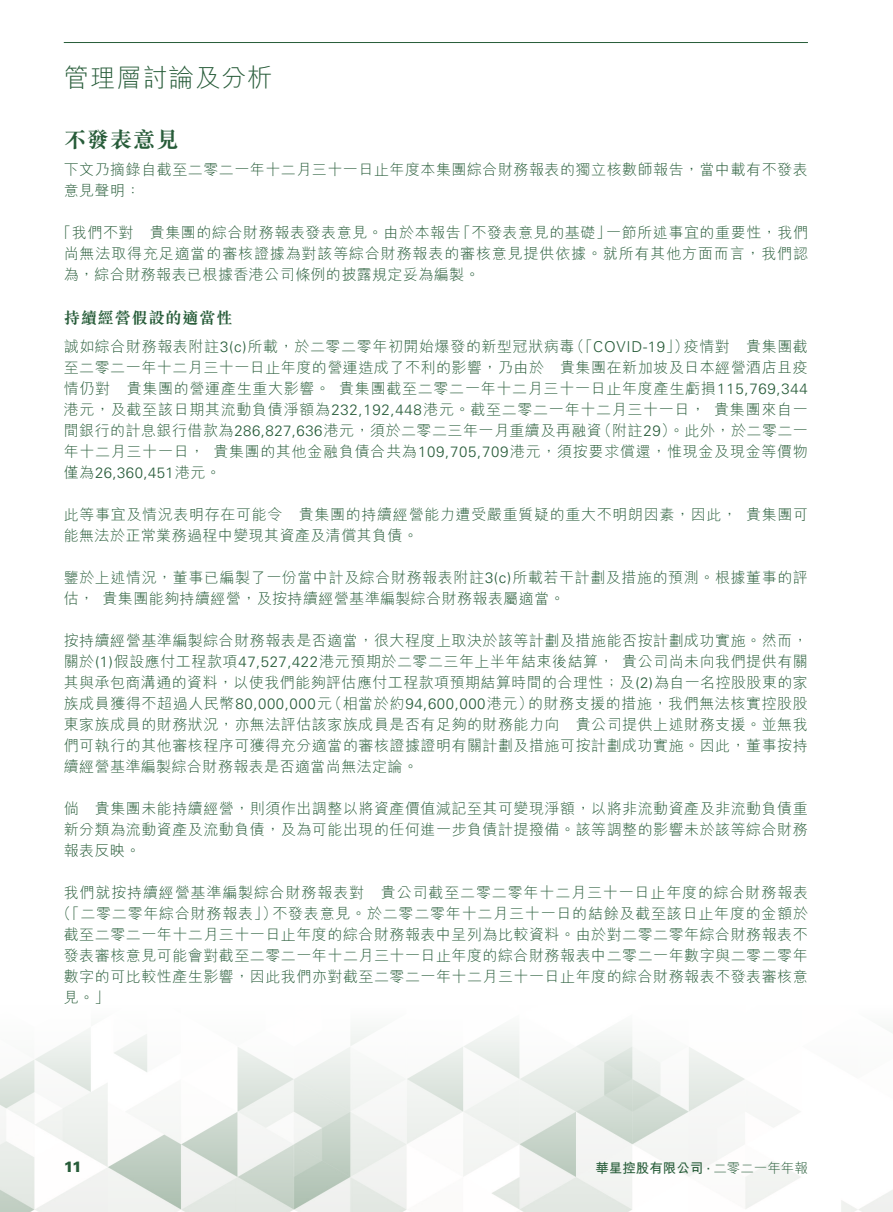
<style>
.page{position:relative;width:893px;height:1212px;background:#fff}
.page>*{position:absolute;margin:0;border:0;box-sizing:border-box;transform-origin:0 0}
.t1{font:300 25.5px "M Hei HK";letter-spacing:.03em;color:#275c39}
.t2{font:700 22.5px "M Sung HK";letter-spacing:.025em;color:#275c39}
.t3{font:700 16.5px "M Sung HK";letter-spacing:.025em;color:#275c39}
.t4{font:300 15px/21px "M Hei HK";letter-spacing:.035em;color:#275c39;text-align:justify}
.t5{font:300 15px "M Hei HK";letter-spacing:.055em;color:#275c39}
.t6{font:300 15px "Univers LT Std";letter-spacing:.03em;color:#275c39}
.t7{font:900 15px "Univers LT Std";color:#275c39}
.t8{font:700 13.5px "M Hei HK";color:#275c39}
.s1{font-family:"Univers LT Std"}
.s2{font-family:"M Hei HK"}
.s3{font-family:"Univers LT Std";font-size:12px}
.s4{font-weight:300}
</style>
<div class="page">
<img style="left:0;top:1029px;width:893px;height:183px">
<hr style="left:64px;top:42px;width:744px;height:1px;background:#275c39">
<h1 class="t1" style="left:64px;top:64px;width:210px">管理層討論及分析</h1>
<h2 class="t2" style="left:64px;top:124px;width:116px">不發表意見</h2>
<p class="t4" style="left:64px;top:159px;width:745px">下文乃摘錄自截至二零二一年十二月三十一日止年度本集團綜合財務報表的獨立核數師報告，當中載有不發表意見聲明：</p>
<p class="t4" style="left:64px;top:222px;width:746px;text-indent:-8px">「我們不對 貴集團的綜合財務報表發表意見。由於本報告「不發表意見的基礎」一節所述事宜的重要性，我們尚無法取得充足適當的審核證據為對該等綜合財務報表的審核意見提供依據。就所有其他方面而言，我們認為，綜合財務報表已根據香港公司條例的披露規定妥為編製。</p>
<p class="t3" style="left:64px;top:307px;width:170px">持續經營假設的適當性</p>
<p class="t4" style="left:64px;top:335px;width:746px">誠如綜合財務報表附註<span class="s1">3(c)</span>所載，於二零二零年初開始爆發的新型冠狀病毒（「<span class="s1">COVID-19</span>」）疫情對　貴集團截至二零二一年十二月三十一日止年度的營運造成了不利的影響，乃由於　貴集團在新加坡及日本經營酒店且疫情仍對　貴集團的營運產生重大影響。　貴集團截至二零二一年十二月三十一日止年度產生虧損<span class="s1">115,769,344</span>港元，及截至該日期其流動負債淨額為<span class="s1">232,192,448</span>港元。截至二零二一年十二月三十一日，　貴集團來自一間銀行的計息銀行借款為<span class="s1">286,827,636</span>港元，須於二零二三年一月重續及再融資（附註<span class="s1">29</span>）。此外，於二零二一年十二月三十一日，　貴集團的其他金融負債合共為<span class="s1">109,705,709</span>港元，須按要求償還，惟現金及現金等價物</p>
<p class="t6" style="left:64px;top:463px;width:159px"><span class="s2">僅為</span>26,360,451<span class="s2">港元。</span></p>
<p class="t4" style="left:64px;top:503px;width:746px">此等事宜及情況表明存在可能令　貴集團的持續經營能力遭受嚴重質疑的重大不明朗因素，因此，　貴集團可能無法於正常業務過程中變現其資產及清償其負債。</p>
<p class="t4" style="left:64px;top:566px;width:746px">鑒於上述情況，董事已編製了一份當中計及綜合財務報表附註<span class="s1">3(c)</span>所載若干計劃及措施的預測。根據董事的評估，　貴集團能夠持續經營，及按持續經營基準編製綜合財務報表屬適當。</p>
<p class="t4" style="left:64px;top:629px;width:746px">按持續經營基準編製綜合財務報表是否適當，很大程度上取決於該等計劃及措施能否按計劃成功實施。然而，關於<span class="s1">(1)</span>假設應付工程款項<span class="s1">47,527,422</span>港元預期於二零二三年上半年結束後結算，　貴公司尚未向我們提供有關其與承包商溝通的資料，以使我們能夠評估應付工程款項預期結算時間的合理性；及<span class="s1">(2)</span>為自一名控股股東的家族成員獲得不超過人民幣<span class="s1">80,000,000</span>元（相當於約<span class="s1">94,600,000</span>港元）的財務支援的措施，我們無法核實控股股東家族成員的財務狀況，亦無法評估該家族成員是否有足夠的財務能力向　貴公司提供上述財務支援。並無我們可執行的其他審核程序可獲得充分適當的審核證據證明有關計劃及措施可按計劃成功實施。因此，董事按持續經營基準編製綜合財務報表是否適當尚無法定論。</p>
<p class="t4" style="left:64px;top:797px;width:745px">倘　貴集團未能持續經營，則須作出調整以將資產價值減記至其可變現淨額，以將非流動資產及非流動負債重新分類為流動資產及流動負債，及為可能出現的任何進一步負債計提撥備。該等調整的影響未於該等綜合財務報表反映。</p>
<p class="t5" style="left:64px;top:884px;width:746px">我們就按持續經營基準編製綜合財務報表對　貴公司截至二零二零年十二月三十一日止年度的綜合財務報表</p>
<p class="t4" style="left:56px;top:902px;width:753px">（「二零二零年綜合財務報表」）不發表意見。於二零二零年十二月三十一日的結餘及截至該日止年度的金額於</p>
<p class="t4" style="left:64px;top:923px;width:745px">截至二零二一年十二月三十一日止年度的綜合財務報表中呈列為比較資料。由於對二零二零年綜合財務報表不</p>
<p class="t4" style="left:64px;top:944px;width:745px">發表審核意見可能會對截至二零二一年十二月三十一日止年度的綜合財務報表中二零二一年數字與二零二零年</p>
<p class="t4" style="left:64px;top:965px;width:745px">數字的可比較性產生影響，因此我們亦對截至二零二一年十二月三十一日止年度的綜合財務報表不發表審核意</p>
<p class="t4" style="left:64px;top:986px;width:47px">見。」</p>
<p class="t7" style="left:64px;top:1157px;width:20px">11</p>
<p class="t8" style="left:595px;top:1158px;width:214px">華星控股有限公司 <span class="s3">·</span> <span class="s4">二零二一年年報</span></p>
</div>
